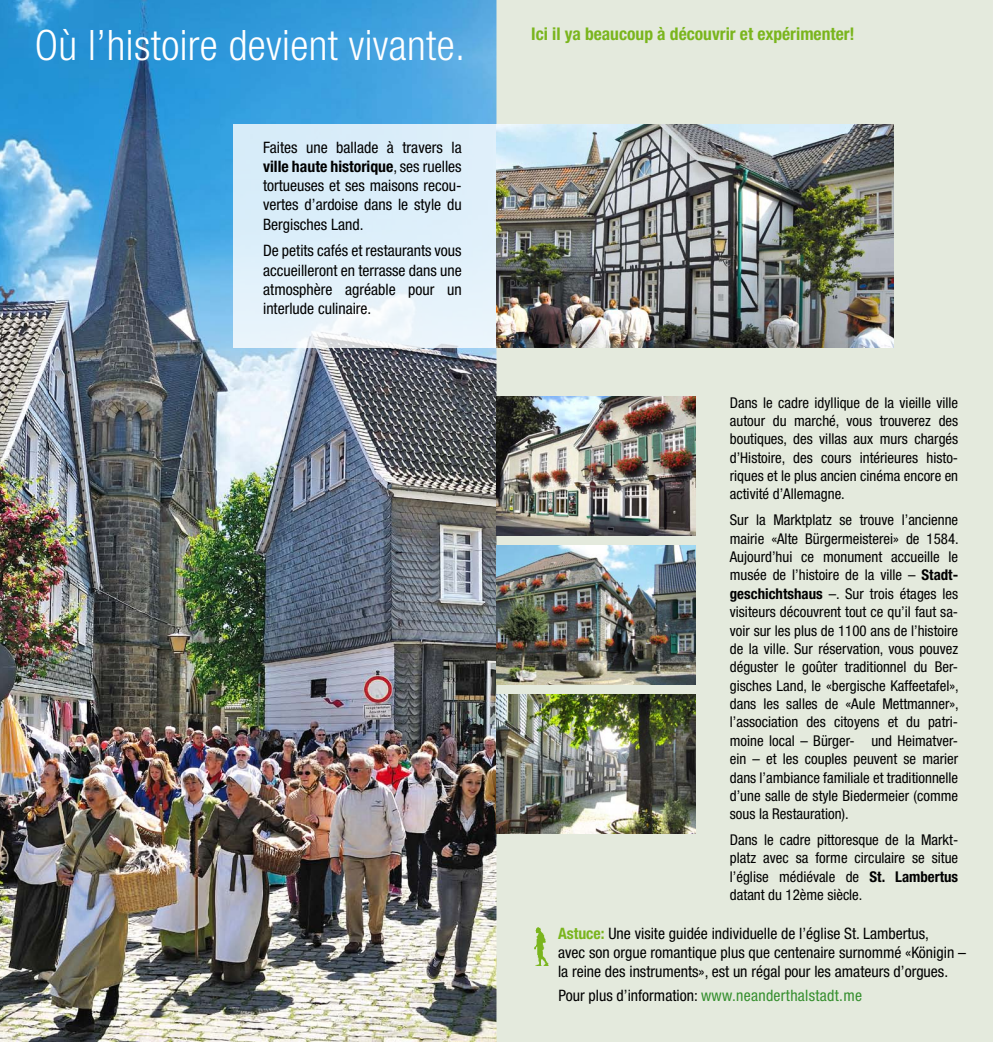
<style>
.page{position:relative;width:993px;height:1042px;background:#fff}
.page>*{position:absolute;margin:0;border:0;box-sizing:border-box;transform-origin:0 0}
.t1{font:300 condensed 42px "Helvetica Neue LT Pro";letter-spacing:.01em;color:#fff}
.t2{font:700 condensed 17.5px "Helvetica Neue LT Pro";color:#7ab51d}
.t3{font:condensed 15.75px/19.2px "Helvetica Neue LT Pro";color:#000;text-align:justify}
.t4{font:condensed 15.75px "Helvetica Neue LT Pro";letter-spacing:.02em;color:#358f2e}
.t5{font:condensed 14.88px/18.4px "Helvetica Neue LT Pro";color:#000;text-align:justify}
.s1{font-weight:700}
.s2{font-weight:700;color:#7ab51d}
.s3{color:#000}
</style>
<div class="page">
<img style="left:0;top:0;width:496px;height:1042px">
<div style="left:496px;top:0;width:496px;height:1042px;background:#e4eadd"></div>
<div style="left:233px;top:124px;width:263px;height:223px;background:linear-gradient(to bottom,#d5ebf9,#eaf4fb)"></div>
<img style="left:496px;top:124px;width:397px;height:223px">
<img style="left:496px;top:546px;width:198px;height:139px">
<img style="left:496px;top:694px;width:198px;height:139px">
<img style="left:496px;top:397px;width:198px;height:139px">
<img style="left:534px;top:927px;width:15px;height:38px">
<h1 class="t1" style="left:35px;top:21px;width:432px">Où l’histoire devient vivante.</h1>
<p class="t3" style="left:263px;top:137px;width:200px">Faites une ballade à travers la <span class="s1">ville haute historique</span>, ses ruelles tortueuses et ses maisons recou&shy;vertes d’ardoise dans le style du Bergisches Land.</p>
<p class="t3" style="left:263px;top:241px;width:200px">De petits cafés et restaurants vous accueilleront en terrasse dans une atmosphère agréable pour un interlude culinaire.</p>
<p class="t2" style="left:531px;top:23px;width:325px">Ici il ya beaucoup à découvrir et expérimenter!</p>
<p class="t5" style="left:729px;top:393px;width:230px">Dans le cadre idyllique de la vieille ville autour du marché, vous trouverez des boutiques, des villas aux murs chargés d’Histoire, des cours intérieures histo&shy;riques et le plus ancien cinéma encore en activité d’Allemagne.</p>
<p class="t5" style="left:729px;top:511px;width:230px">Sur la Marktplatz se trouve l’ancienne mairie «Alte Bürgermeisterei» de 1584.<br>Aujourd’hui ce monument accueille le musée de l’histoire de la ville – <span class="s1">Stadt&shy;geschichtshaus</span> –. Sur trois étages les visiteurs découvrent tout ce qu’il faut sa&shy;voir sur les plus de 1100 ans de l’histoire de la ville. Sur réservation, vous pouvez déguster le goûter traditionnel du Ber&shy;gisches Land, le «bergische Kaffeetafel», dans les salles de «Aule Mettmanner», l’association des citoyens et du patri&shy;moine local – Bürger- und Heimatver&shy;ein – et les couples peuvent se marier dans l’ambiance familiale et traditionnelle d’une salle de style Biedermeier (comme sous la Restauration).</p>
<p class="t5" style="left:729px;top:830px;width:230px">Dans le cadre pittoresque de la Markt&shy;platz avec sa forme circulaire se situe l’église médiévale de <span class="s1">St. Lambertus </span>datant du 12ème siècle.</p>
<p class="t3" style="left:558px;top:923px;width:409px;text-align:left"><span class="s2">Astuce:</span> Une visite guidée individuelle de l’église St. Lambertus,<br>avec son orgue romantique plus que centenaire surnommé «Königin – la reine des instruments», est un régal pour les amateurs d’orgues.</p>
<p class="t4" style="left:558px;top:986px;width:305px"><span class="s3">Pour plus d’information:</span> www.neanderthalstadt.me</p>
</div>
